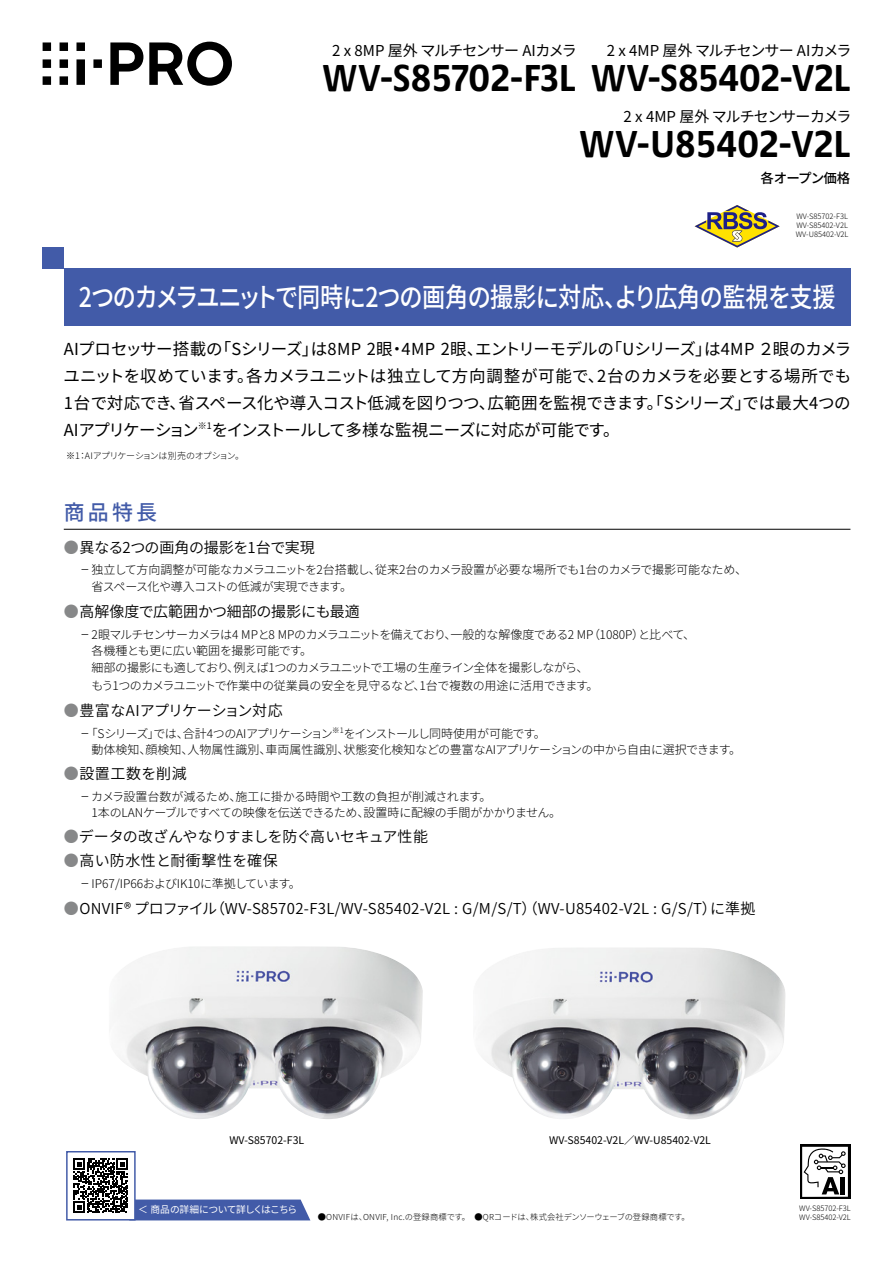
<style>
.page{position:relative;width:893px;height:1263px;background:#fff}
.page>*{position:absolute;margin:0;border:0;box-sizing:border-box;transform-origin:0 0}
.t1{font:700 39px/65.8px "Praxis Next";letter-spacing:-.005em;color:#000;text-align:right;scale:.9 1}
.t2{font:500 27px "Source Han Sans";letter-spacing:-.035em;color:#fff;scale:.86 1}
.t3{font:500 21px "Source Han Sans";color:#425ba8}
.t4{font:16.5px/27px "Source Han Sans";letter-spacing:-.03em;color:#000;text-align:justify}
.t5{font:15px "Source Han Sans";letter-spacing:.02em;color:#000}
.t6{font:15px "Source Han Sans";letter-spacing:-.05em;color:#000}
.t7{font:15px "Source Han Sans";color:#000}
.t8{font:15px "Source Han Sans";letter-spacing:-.025em;color:#000}
.t9{font:15px "Source Han Sans";letter-spacing:-.02em;color:#000}
.t10{font:15px "Source Han Sans";letter-spacing:.035em;color:#000}
.t11{font:15px "Source Han Sans";letter-spacing:.04em;color:#000}
.t12{font:500 13.5px "Source Han Sans";letter-spacing:-.065em;color:#000}
.t13{font:300 12px/16.5px "Source Han Sans";letter-spacing:-.03em;color:#000;scale:.7 1}
.t14{font:300 12px "Source Han Sans";letter-spacing:-.03em;color:#000}
.t15{font:300 12px "Source Han Sans";letter-spacing:-.01em;color:#000;scale:.7 1}
.t16{font:10.5px "Source Han Sans JP";color:#000}
.t17{font:9.75px "Source Han Sans";letter-spacing:-.045em;color:#fff}
.t18{font:300 9px "Source Han Sans";letter-spacing:-.035em;color:#000}
.t19{font:300 8.25px "Source Han Sans";letter-spacing:.025em;color:#000}
.t20{font:300 7.5px/9px "Source Han Sans";color:#000;text-align:justify}
.s1{color:#878889}
</style>
<div class="page">
<svg style="left:43px;top:42px;width:189px;height:44px"></svg>
<hr style="left:64px;top:529px;width:786px;height:1px;background:#000">
<svg style="left:73px;top:1158px;width:237px;height:62px"></svg>
<div style="left:66px;top:1151px;width:70px;height:69px;border:1px solid #425ba8"></div>
<svg style="left:695px;top:205px;width:85px;height:42px"></svg>
<svg style="left:800px;top:1144px;width:50px;height:55px"></svg>
<div style="left:802px;top:1147px;width:46px;height:50px;background:#fff"></div>
<svg style="left:804px;top:1148px;width:42px;height:46px"></svg>
<div style="left:43px;top:247px;width:21px;height:22px;background:#425ba8"></div>
<div style="left:64px;top:269px;width:786px;height:57px;background:#425ba8"></div>
<img style="left:482px;top:948px;width:303px;height:171px">
<img style="left:118px;top:946px;width:305px;height:173px">
<p class="t6" style="left:332px;top:42px;width:246px">2 x 8MP 屋外 マルチセンサー AIカメラ</p>
<p class="t6" style="left:607px;top:42px;width:246px">2 x 4MP 屋外 マルチセンサー AIカメラ</p>
<h1 class="t1" style="left:323px;top:43px;width:588px">WV-S85702-F3L WV-S85402-V2L<br>WV-U85402-V2L</h1>
<p class="t6" style="left:624px;top:108px;width:229px">2 x 4MP 屋外 マルチセンサーカメラ</p>
<p class="t12" style="left:761px;top:171px;width:91px">各オープン価格</p>
<p class="t20" style="left:796px;top:212px;width:54px">WV-S85702-F3L WV-S85402-V2L WV-U85402-V2L</p>
<h2 class="t2" style="left:79px;top:282px;width:882px">2つのカメラユニットで同時に2つの画角の撮影に対応、より広角の監視を支援</h2>
<h3 class="t4" style="left:64px;top:336px;width:789px">AIプロセッサー搭載の「Sシリーズ」は8MP 2眼・4MP 2眼、エントリーモデルの「Uシリーズ」は4MP ２眼のカメラユニットを収めています。各カメラユニットは独立して方向調整が可能で、2台のカメラを必要とする場所でも1台で対応でき、省スペース化や導入コスト低減を図りつつ、広範囲を監視できます。「Sシリーズ」では最大4つのAIアプリケーション<sup>※1</sup>をインストールして多様な監視ニーズに対応が可能です。</h3>
<p class="t18" style="left:66px;top:451px;width:179px">※1：AIアプリケーションは別売のオプション。</p>
<h3 class="t3" style="left:64px;top:500px;width:95px">商品特長</h3>
<p class="t9" style="left:64px;top:539px;width:252px"><span class="s1">●</span>異なる2つの画角の撮影を1台で実現</p>
<p class="t13" style="left:91px;top:562px;width:938px;text-indent:-11px">ー 独立して方向調整が可能なカメラユニットを2台搭載し、従来2台のカメラ設置が必要な場所でも1台のカメラで撮影可能なため、省スペース化や導入コストの低減が実現できます。</p>
<p class="t7" style="left:64px;top:603px;width:298px"><span class="s1">●</span>高解像度で広範囲かつ細部の撮影にも最適</p>
<p class="t13" style="left:91px;top:626px;width:864px;text-indent:-11px">ー 2眼マルチセンサーカメラは4 MPと8 MPのカメラユニットを備えており、一般的な解像度である2 MP（1080P）と比べて、各機種とも更に広い範囲を撮影可能です。<br>細部の撮影にも適しており、例えば1つのカメラユニットで工場の生産ライン全体を撮影しながら、</p>
<p class="t14" style="left:91px;top:679px;width:509px">もう1つのカメラユニットで作業中の従業員の安全を見守るなど、1台で複数の用途に活用できます。</p>
<p class="t7" style="left:64px;top:702px;width:220px"><span class="s1">●</span>豊富なAIアプリケーション対応</p>
<p class="t13" style="left:91px;top:725px;width:930px;text-indent:-11px">ー 「Sシリーズ」では、合計4つのAIアプリケーション<sup>※1</sup>をインストールし同時使用が可能です。<br>動体検知、顔検知、人物属性識別、車両属性識別、状態変化検知などの豊富なAIアプリケーションの中から自由に選択できます。</p>
<p class="t11" style="left:64px;top:765px;width:125px"><span class="s1">●</span>設置工数を削減</p>
<p class="t13" style="left:91px;top:788px;width:672px;text-indent:-11px">ー カメラ設置台数が減るため、施工に掛かる時間や工数の負担が削減されます。<br>1本のLANケーブルですべての映像を伝送できるため、設置時に配線の手間がかかりません。</p>
<p class="t8" style="left:64px;top:828px;width:366px"><span class="s1">●</span>データの改ざんやなりすましを防ぐ高いセキュア性能</p>
<p class="t10" style="left:64px;top:852px;width:216px"><span class="s1">●</span>高い防水性と耐衝撃性を確保</p>
<p class="t15" style="left:81px;top:877px;width:316px">ー IP67/IP66およびIK10に準拠しています。</p>
<p class="t5" style="left:64px;top:900px;width:693px"><span class="s1">●</span>ONVIF® プロファイル（WV-S85702-F3L/WV-S85402-V2L : G/M/S/T）（WV-U85402-V2L : G/S/T）に準拠</p>
<p class="t16" style="left:229px;top:1134px;width:76px">WV-S85702-F3L</p>
<p class="t16" style="left:549px;top:1134px;width:163px">WV-S85402-V2L／WV-U85402-V2L</p>
<p class="t17" style="left:138px;top:1204px;width:160px">＜ 商品の詳細について詳しくはこちら</p>
<p class="t19" style="left:318px;top:1212px;width:373px">●ONVIFは、ONVIF, Inc.の登録商標です。　●QRコードは、株式会社デンソーウェーブの登録商標です。</p>
<p class="t20" style="left:799px;top:1203px;width:53px">WV-S85702-F3L<br>WV-S85402-V2L</p>
</div>
